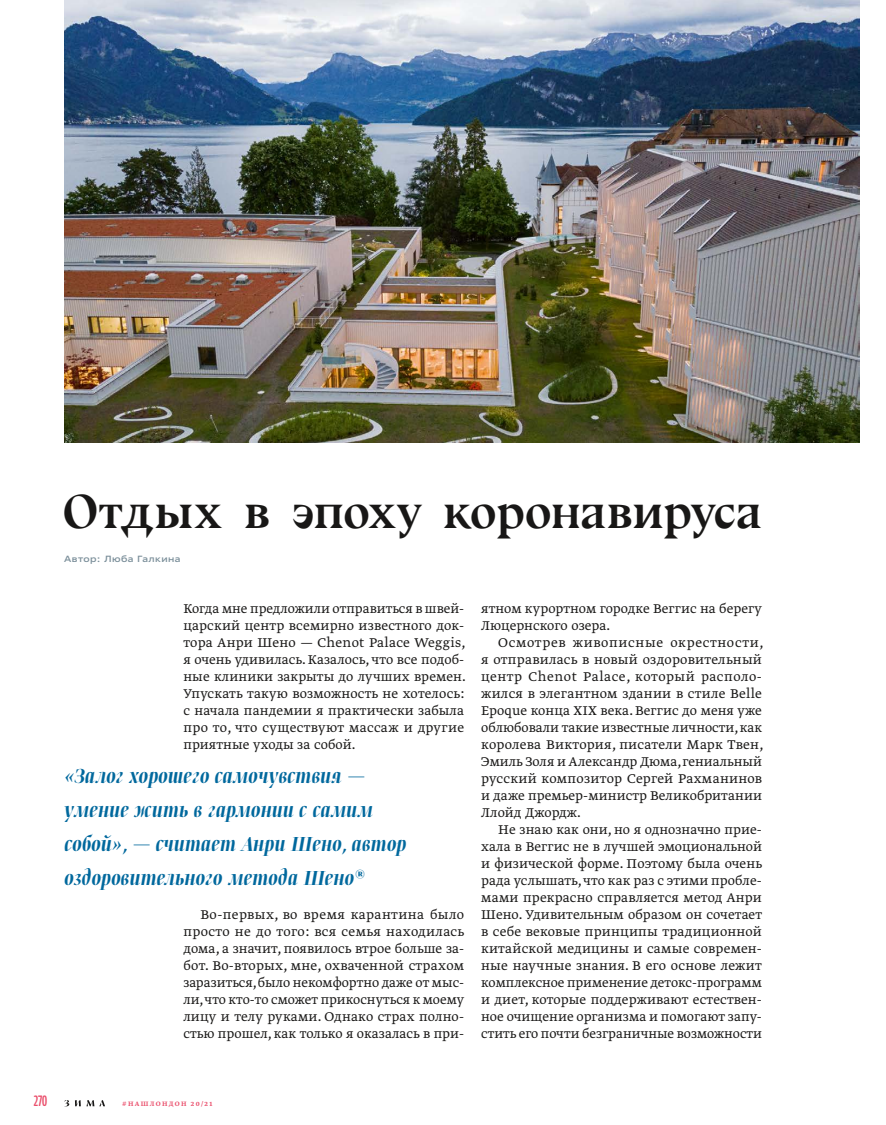
<style>
.page{position:relative;width:886px;height:1125px;background:#fff}
.page>*{position:absolute;margin:0;border:0;box-sizing:border-box;transform-origin:0 0}
.t1{font:700 48px "Bluu Zima";letter-spacing:-.015em;color:#181716}
.t2{font:24px/34px "Greta Gra Nar Pro Med Ita";letter-spacing:.01em;color:#00689d}
.t3{font:300 15px/17px "Greta Text Pro";letter-spacing:.01em;color:#181716;text-align:justify}
.t4{font:extra-condensed 15px "Fact";color:#ea4f6c}
.t5{font:500 expanded 9px "Fact";letter-spacing:.05em;color:#7b8f9a}
.t6{font:500 7.5px "Greta Text Pro";letter-spacing:.175em;color:#ea4f6c}
</style>
<div class="page">
<svg style="left:64px;top:1100px;width:5px;height:6px"></svg>
<svg style="left:75px;top:1100px;width:30px;height:6px"></svg>
<img style="left:64px;top:0;width:795px;height:443px">
<h1 class="t1" style="left:63px;top:483px;width:700px">Отдых в эпоху коронавируса</h1>
<p class="t5" style="left:64px;top:553px;width:118px">Автор: Люба Галкина</p>
<p class="t3" style="left:183px;top:600px;width:284px">Когда мне предложили отправиться в швей‑ царский центр всемирно известного док‑ тора Анри Шено — Chenot Palace Weggis, я очень удивилась. Казалось, что все подоб‑ ные клиники закрыты до лучших времен.<br>Упускать такую возможность не хотелось: с начала пандемии я практически забыла про то, что существуют массаж и другие приятные уходы за собой.</p>
<h2 class="t2" style="left:64px;top:759px;width:343px">«Залог хорошего самочувствия — умение жить в гармонии с самим собой», — считает Анри Шено, автор оздоровительного метода Шено®</h2>
<p class="t3" style="left:183px;top:906px;width:282px;text-indent:17px">Во-первых, во время карантина было просто не до того: вся семья находилась дома, а значит, появилось втрое больше за‑ бот. Во-вторых, мне, охваченной страхом заразиться, было некомфортно даже от мыс‑ ли, что кто‑то сможет прикоснуться к моему лицу и телу руками. Однако страх полно‑ стью прошел, как только я оказалась в при‑</p>
<p class="t3" style="left:481px;top:600px;width:282px">ятном курортном городке Веггис на берегу<br>Люцернского озера.</p>
<p class="t3" style="left:481px;top:634px;width:284px;text-indent:17px">Осмотрев живописные окрестности, я отправилась в новый оздоровительный центр Chenot Palace, который располо‑ жился в элегантном здании в стиле Belle Epoque конца XIX века. Веггис до меня уже облюбовали такие известные личности, как королева Виктория, писатели Марк Твен, Эмиль Золя и Александр Дюма, гениальный русский композитор Сергей Рахманинов и даже премьер-министр Великобритании Ллойд Джордж.</p>
<p class="t3" style="left:481px;top:821px;width:282px;text-indent:17px">Не знаю как они, но я однозначно прие‑ хала в Веггис не в лучшей эмоциональной и физической форме. Поэтому была очень рада услышать, что как раз с этими пробле‑ мами прекрасно справляется метод Анри Шено. Удивительным образом он сочетает в себе вековые принципы традиционной китайской медицины и самые современ‑ ные научные знания. В его основе лежит комплексное применение детокс-программ и диет, которые поддерживают естествен‑ ное очищение организма и помогают запу‑ стить его почти безграничные возможности</p>
<p class="t4" style="left:34px;top:1092px;width:15px">270</p>
<p class="t6" style="left:122px;top:1099px;width:92px">#НАШЛОНДОН 20/21</p>
</div>
